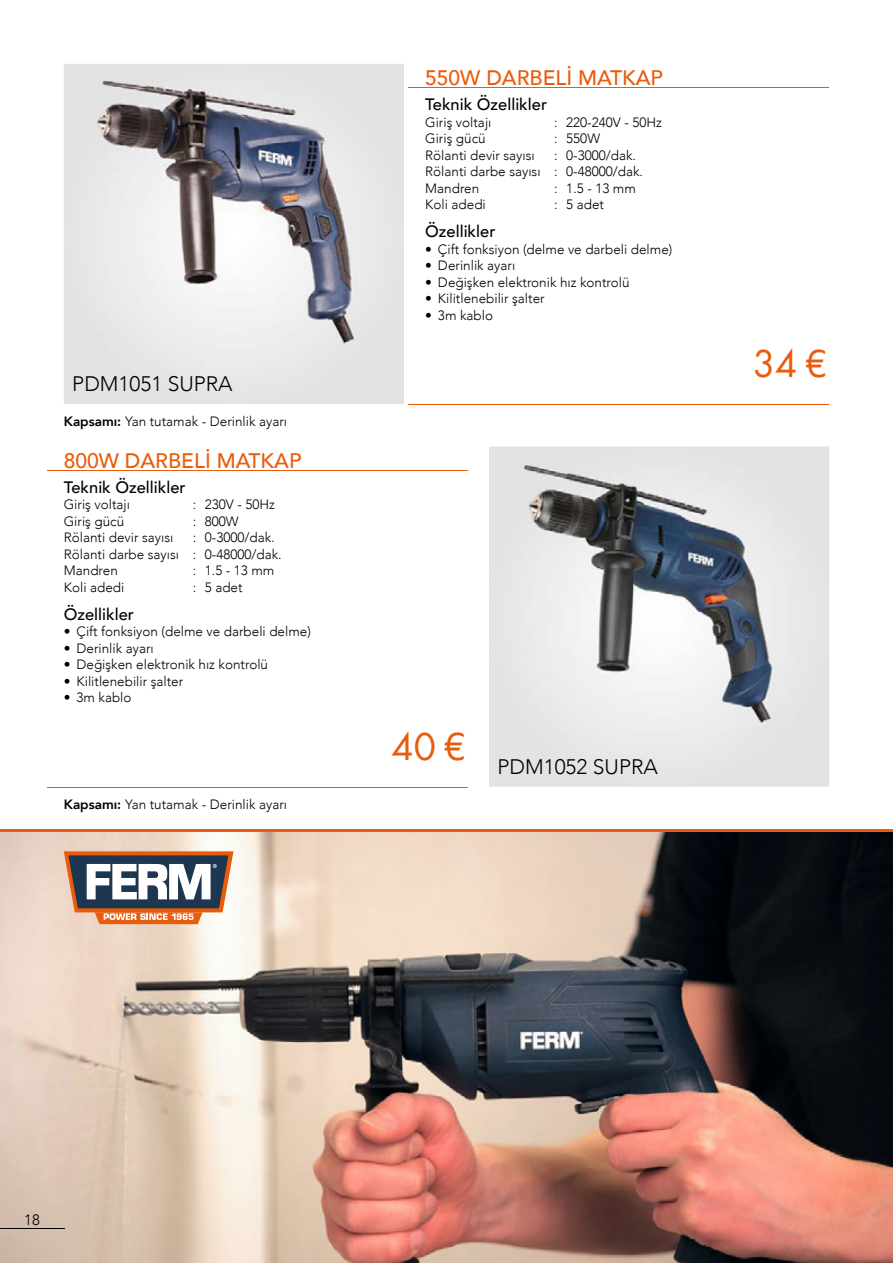
<style>
.page{position:relative;width:893px;height:1263px;background:#fff}
.page>*{position:absolute;margin:0;border:0;box-sizing:border-box;transform-origin:0 0}
.t1{font:36px "Futura";color:#ea5b0b}
.t2{font:500 21px "Avenir";color:#ea5b0b}
.t3{font:300 21px "Avenir";color:#000}
.t4{font:500 16.5px "Avenir";color:#000}
.t5{font:300 15px "Avenir";color:#000}
.t6{font:300 13.5px/16.5px "Avenir";color:#000}
.s1{font-weight:800}
</style>
<div class="page">
<hr style="left:408px;top:87px;width:421px;height:1px;background:#ea5b0b">
<hr style="left:408px;top:404px;width:421px;height:1px;background:#ea5b0b">
<div style="left:64px;top:64px;width:340px;height:340px;background:#e3e3e3"></div>
<img style="left:97px;top:80px;width:274px;height:289px">
<hr style="left:47px;top:470px;width:420px;height:1px;background:#ea5b0b">
<hr style="left:47px;top:787px;width:420px;height:1px;background:#ea5b0b">
<div style="left:489px;top:446px;width:340px;height:341px;background:#e3e3e3"></div>
<img style="left:519px;top:462px;width:280px;height:290px">
<img style="left:0;top:831px;width:893px;height:432px">
<svg style="left:64px;top:851px;width:169px;height:73px"></svg>
<hr style="left:0;top:829px;width:893px;height:2px;background:#ea5b0b">
<hr style="left:0;top:1228px;width:64px;height:1px;background:#000">
<h2 class="t3" style="left:72px;top:371px;width:162px">PDM1051 SUPRA</h2>
<p class="t6" style="left:64px;top:413px;width:225px"><span class="s1">Kapsamı:</span> Yan tutamak - Derinlik ayarı</p>
<h2 class="t2" style="left:64px;top:442px;width:239px">800W DARBELİ MATKAP</h2>
<p class="t4" style="left:64px;top:473px;width:123px">Teknik Özellikler</p>
<p class="t6" style="left:64px;top:496px;width:68px">Giriş voltajı</p>
<p class="t6" style="left:193px;top:496px;width:84px">: 230V - 50Hz</p>
<p class="t6" style="left:64px;top:513px;width:62px">Giriş gücü</p>
<p class="t6" style="left:193px;top:513px;width:47px">: 800W</p>
<p class="t6" style="left:64px;top:529px;width:111px">Rölanti devir sayısı</p>
<p class="t6" style="left:64px;top:529px;width:219px;text-indent:129px">: 0-3000/dak.<br>Rölanti darbe sayısı : 0-48000/dak.<br>Mandren</p>
<p class="t6" style="left:193px;top:562px;width:83px">: 1.5 - 13 mm</p>
<p class="t6" style="left:64px;top:579px;width:62px">Koli adedi</p>
<p class="t6" style="left:193px;top:579px;width:51px">: 5 adet</p>
<p class="t4" style="left:64px;top:600px;width:72px">Özellikler</p>
<p class="t6" style="left:64px;top:623px;width:249px">• Çift fonksiyon (delme ve darbeli delme)</p>
<p class="t6" style="left:64px;top:640px;width:92px">• Derinlik ayarı</p>
<p class="t6" style="left:64px;top:656px;width:206px">• Değişken elektronik hız kontrolü</p>
<p class="t6" style="left:64px;top:673px;width:121px">• Kilitlenebilir şalter</p>
<p class="t6" style="left:64px;top:689px;width:69px">• 3m kablo</p>
<p class="t6" style="left:64px;top:796px;width:225px"><span class="s1">Kapsamı:</span> Yan tutamak - Derinlik ayarı</p>
<h2 class="t2" style="left:425px;top:59px;width:239px">550W DARBELİ MATKAP</h2>
<p class="t4" style="left:425px;top:90px;width:123px">Teknik Özellikler</p>
<p class="t6" style="left:425px;top:114px;width:68px">Giriş voltajı</p>
<p class="t6" style="left:554px;top:114px;width:109px">: 220-240V - 50Hz</p>
<p class="t6" style="left:425px;top:130px;width:62px">Giriş gücü</p>
<p class="t6" style="left:554px;top:130px;width:47px">: 550W</p>
<p class="t6" style="left:425px;top:147px;width:111px">Rölanti devir sayısı</p>
<p class="t6" style="left:425px;top:147px;width:219px;text-indent:129px">: 0-3000/dak.<br>Rölanti darbe sayısı : 0-48000/dak.<br>Mandren</p>
<p class="t6" style="left:554px;top:180px;width:83px">: 1.5 - 13 mm</p>
<p class="t6" style="left:425px;top:196px;width:62px">Koli adedi</p>
<p class="t6" style="left:554px;top:196px;width:51px">: 5 adet</p>
<p class="t4" style="left:425px;top:217px;width:72px">Özellikler</p>
<p class="t6" style="left:425px;top:241px;width:249px">• Çift fonksiyon (delme ve darbeli delme)</p>
<p class="t6" style="left:425px;top:257px;width:92px">• Derinlik ayarı</p>
<p class="t6" style="left:425px;top:274px;width:206px">• Değişken elektronik hız kontrolü</p>
<p class="t6" style="left:425px;top:290px;width:121px">• Kilitlenebilir şalter</p>
<p class="t6" style="left:425px;top:307px;width:69px">• 3m kablo</p>
<h2 class="t3" style="left:392px;top:754px;width:268px"><sup>40</sup> <sup>€</sup> PDM1052 SUPRA</h2>
<h1 class="t1" style="left:753px;top:341px;width:76px">34 €</h1>
<p class="t5" style="left:24px;top:1211px;width:17px">18</p>
</div>
